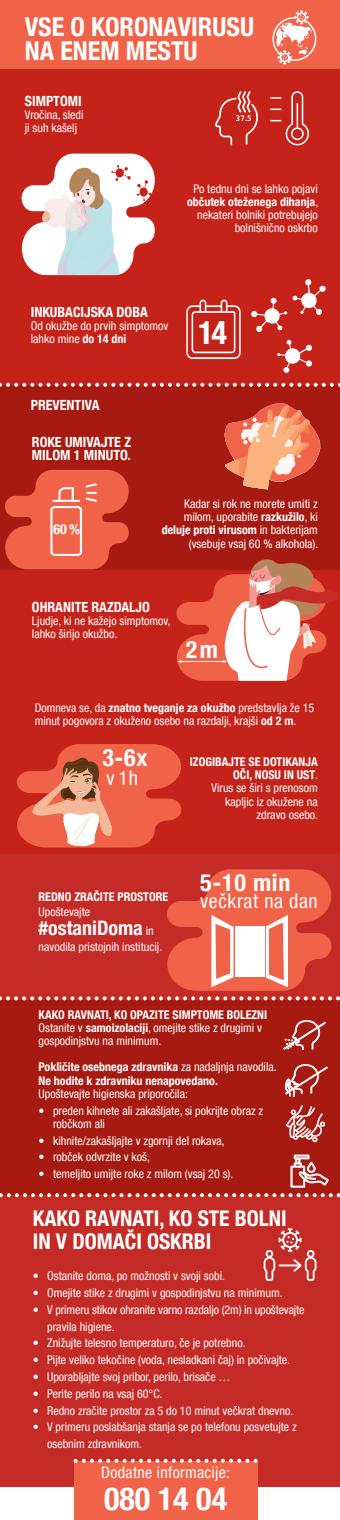
<style>
.page{position:relative;width:340px;height:1520px;background:#fff}
.page>*{position:absolute;margin:0;border:0;box-sizing:border-box;transform-origin:0 0}
.t1{font:700 condensed 32.4px "Helvetica Neue LT Com";color:#fff}
.t2{font:700 condensed 32px "Helvetica Neue LT Com";color:#fff}
.t3{font:700 condensed 26px/24px "Helvetica Neue LT Com";color:#fff}
.t4{font:700 condensed 24px "Helvetica Neue LT Com";letter-spacing:.03em;color:#fff}
.t5{font:700 condensed 21.6px/22.8px "Helvetica Neue LT Com";color:#fff}
.t6{font:condensed 20px "Helvetica Neue LT Com";letter-spacing:.03em;color:#fff}
.t7{font:700 condensed 20px "Helvetica Neue LT Com";color:#fff}
.t8{font:condensed 16px "Helvetica Neue LT Com";letter-spacing:.02em;color:#fff}
.t9{font:700 condensed 14px/13.2px "Helvetica Neue LT Com";color:#fff}
.t10{font:condensed 12px/13.2px "Helvetica Neue LT Com";color:#fff}
.t11{font:700 condensed 12px/13.2px "Helvetica Neue LT Com";color:#fff}
.s1{font-weight:700}
.s2{font-weight:400;font-size:12px}
.s3{font-weight:400}
</style>
<div class="page">
<div style="left:0;top:0;width:340px;height:385px;background:#c5221a"></div>
<svg style="left:22px;top:154px;width:133px;height:121px"></svg>
<div style="left:0;top:567px;width:340px;height:287px;background:#c5221a"></div>
<div style="left:0;top:1195px;width:340px;height:291px;background:#c42a26"></div>
<div style="left:0;top:854px;width:340px;height:147px;background:#c42a26"></div>
<div style="left:0;top:385px;width:340px;height:184px;background:#a71a11"></div>
<svg style="left:186px;top:300px;width:55px;height:59px"></svg>
<svg style="left:277px;top:340px;width:35px;height:33px"></svg>
<div style="left:306px;top:360px;width:6px;height:7px;background:#fff;border-radius:50%"></div>
<svg style="left:251px;top:279px;width:75px;height:53px"></svg>
<svg style="left:177px;top:559px;width:160px;height:122px"></svg>
<svg style="left:17px;top:744px;width:165px;height:104px"></svg>
<div style="left:74px;top:1461px;width:184px;height:59px;background:#f16349"></div>
<img style="left:224px;top:414px;width:85px;height:75px">
<img style="left:309px;top:420px;width:12px;height:49px">
<img style="left:256px;top:403px;width:46px;height:11px">
<svg style="left:270px;top:91px;width:39px;height:54px"></svg>
<div style="left:0;top:0;width:340px;height:69px;background:#f16349"></div>
<div style="left:0;top:1001px;width:340px;height:194px;background:#a71a11"></div>
<svg style="left:285px;top:1064px;width:43px;height:33px"></svg>
<svg style="left:283px;top:1020px;width:43px;height:30px"></svg>
<svg style="left:286px;top:1105px;width:39px;height:37px"></svg>
<svg style="left:264px;top:1228px;width:53px;height:53px"></svg>
<svg style="left:272px;top:10px;width:44px;height:54px"></svg>
<svg style="left:0;top:383px;width:340px;height:4px"></svg>
<svg style="left:0;top:869px;width:340px;height:131px"></svg>
<svg style="left:0;top:1155px;width:340px;height:42px"></svg>
<svg style="left:74px;top:1459px;width:184px;height:4px"></svg>
<svg style="left:215px;top:91px;width:43px;height:54px"></svg>
<svg style="left:5px;top:470px;width:124px;height:99px"></svg>
<h3 class="t3" style="left:25px;top:15px;width:231px">VSE O KORONAVIRUSU<br>NA ENEM MESTU</h3>
<p class="t9" style="left:25px;top:94px;width:58px">SIMPTOMI</p>
<p class="t10" style="left:25px;top:108px;width:60px">Vročina, sledi ji suh kašelj</p>
<p class="t10" style="left:187px;top:182px;width:133px;text-align:right">Po tednu dni se lahko pojavi <span class="s1">občutek oteženega dihanja</span>, nekateri bolniki potrebujejo bolnišnično oskrbo</p>
<p class="t9" style="left:31px;top:305px;width:119px">INKUBACIJSKA DOBA</p>
<p class="t10" style="left:31px;top:319px;width:139px">Od okužbe do prvih simptomov lahko mine <span class="s1">do 14 dni</span></p>
<p class="t9" style="left:31px;top:398px;width:70px">PREVENTIVA</p>
<p class="t9" style="left:32px;top:435px;width:101px">ROKE UMIVAJTE Z<br>MILOM 1 MINUTO.</p>
<h1 class="t1" style="left:198px;top:313px;width:30px">14</h1>
<p class="t9" style="left:54px;top:522px;width:28px">60 %</p>
<p class="t10" style="left:162px;top:497px;width:158px;text-align:right">Kadar si rok ne morete umiti z milom, uporabite <span class="s1">razkužilo</span>, ki <span class="s1">deluje proti virusom</span> in bakterijam (vsebuje vsaj 60 % alkohola).</p>
<p class="t9" style="left:32px;top:600px;width:119px">OHRANITE RAZDALJO</p>
<p class="t10" style="left:32px;top:614px;width:140px">Ljudje, ki ne kažejo simptomov, lahko širijo okužbo.</p>
<h3 class="t4" style="left:186px;top:635px;width:34px">2 m</h3>
<p class="t10" style="left:35px;top:701px;width:281px">Domneva se, da <span class="s1">znatno tveganje za okužbo</span> predstavlja že 15 minut pogovora z okuženo osebo na razdalji, krajši <span class="s1">od 2 m</span>.</p>
<p class="t10" style="left:190px;top:755px;width:130px;text-align:right"><span class="s1">IZOGIBAJTE SE DOTIKANJA<br>OČI, NOSU IN UST</span>.<br>Virus se širi s prenosom kapljic iz okužene na<br>zdravo osebo.</p>
<h3 class="t4" style="left:102px;top:743px;width:47px">3-6x</h3>
<h3 class="t6" style="left:106px;top:766px;width:33px">v 1h</h3>
<p class="t11" style="left:39px;top:890px;width:131px">REDNO ZRAČITE PROSTORE</p>
<p class="t10" style="left:39px;top:905px;width:53px">Upoštevajte</p>
<h3 class="t7" style="left:39px;top:916px;width:117px">#ostaniDoma <span class="s2">in</span></h3>
<p class="t10" style="left:39px;top:940px;width:125px">navodila pristojnih institucij.</p>
<h3 class="t4" style="left:200px;top:868px;width:92px">5-10 min</h3>
<h3 class="t6" style="left:200px;top:889px;width:119px">večkrat na dan</h3>
<p class="t10" style="left:39px;top:1008px;width:230px"><span class="s1">KAKO RAVNATI, KO OPAZITE SIMPTOME BOLEZNI<br></span>Ostanite v <span class="s1">samoizolaciji</span>, omejite stike z drugimi v gospodinjstvu na minimum.</p>
<p class="t11" style="left:39px;top:1061px;width:240px">Pokličite osebnega zdravnika <span class="s3">za nadaljnja navodila.<br></span>Ne hodite k zdravniku nenapovedano.</p>
<p class="t10" style="left:39px;top:1087px;width:151px">Upoštevajte higienska priporočila:</p>
<p class="t10" style="left:53px;top:1104px;width:212px;text-indent:-14px">• preden kihnete ali zakašljate, si pokrijte obraz z robčkom ali</p>
<p class="t10" style="left:39px;top:1134px;width:188px">• kihnite/zakašljajte v zgornji del rokava,</p>
<p class="t10" style="left:39px;top:1150px;width:113px">• robček odvrzite v koš,</p>
<p class="t10" style="left:39px;top:1167px;width:196px">• temeljito umijte roke z milom (vsaj 20 s).</p>
<h3 class="t5" style="left:33px;top:1207px;width:256px">KAKO RAVNATI, KO STE BOLNI<br>IN V DOMAČI OSKRBI</h3>
<p class="t10" style="left:33px;top:1269px;width:194px">• Ostanite doma, po možnosti v svoji sobi.</p>
<p class="t10" style="left:33px;top:1286px;width:251px">• Omejite stike z drugimi v gospodinjstvu na minimum.</p>
<p class="t10" style="left:47px;top:1301px;width:259px;line-height:16.8px;text-indent:-14px">• V primeru stikov ohranite varno razdaljo (2m) in upoštevajte pravila higiene.</p>
<p class="t10" style="left:33px;top:1336px;width:214px">• Znižujte telesno temperaturo, če je potrebno.</p>
<p class="t10" style="left:33px;top:1353px;width:259px">• Pijte veliko tekočine (voda, nesladkani čaj) in počivajte.</p>
<p class="t10" style="left:33px;top:1370px;width:199px">• Uporabljajte svoj pribor, perilo, brisače …</p>
<p class="t10" style="left:33px;top:1387px;width:131px">• Perite perilo na vsaj 60°C.</p>
<p class="t10" style="left:33px;top:1404px;width:262px">• Redno zračite prostor za 5 do 10 minut večkrat dnevno.</p>
<p class="t10" style="left:47px;top:1419px;width:251px;line-height:16.8px;text-indent:-14px">• V primeru poslabšanja stanja se po telefonu posvetujte z osebnim zdravnikom.</p>
<h3 class="t8" style="left:101px;top:1463px;width:130px">Dodatne informacije:</h3>
<h2 class="t2" style="left:104px;top:1479px;width:124px">080 14 04</h2>
</div>
